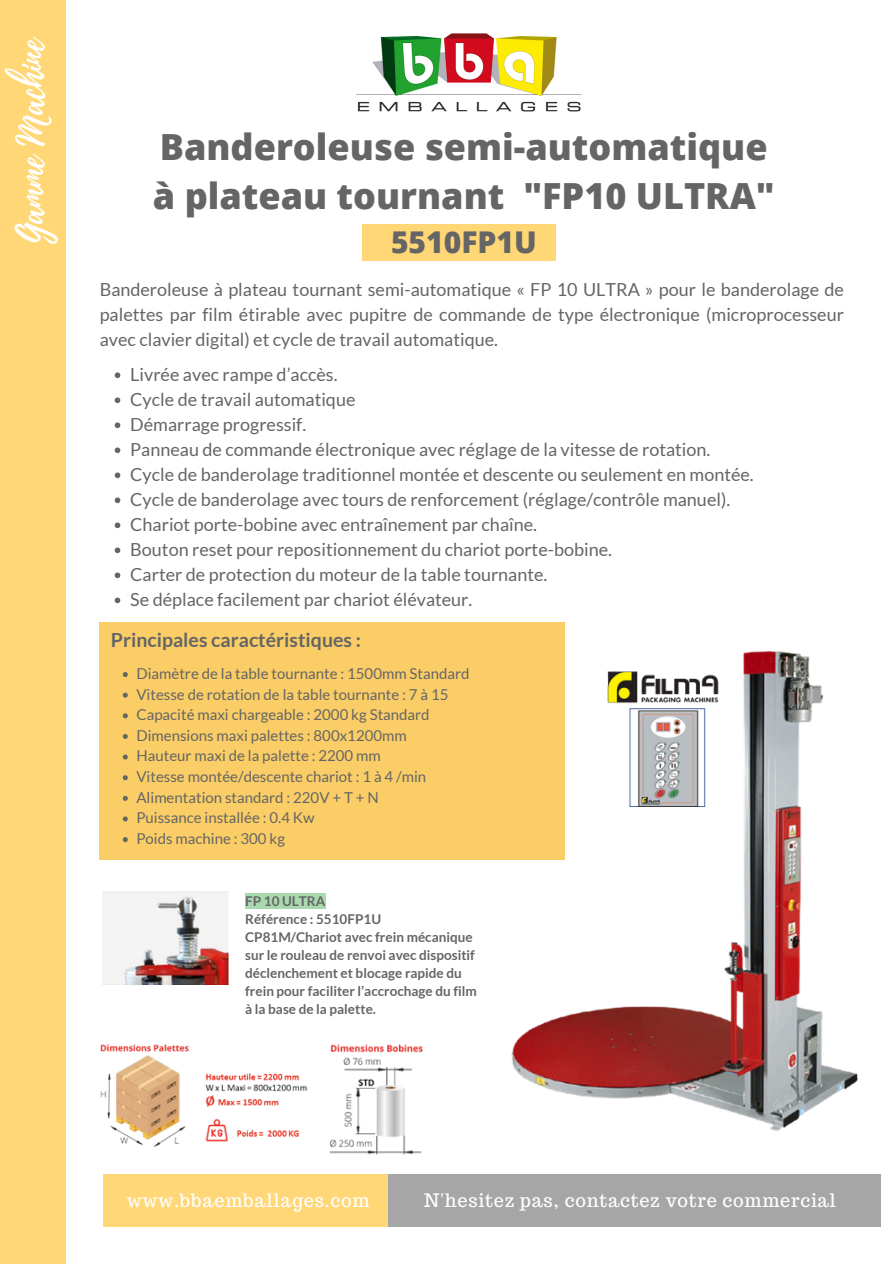
<style>
.page{position:relative;width:894px;height:1264px;background:#fff}
.page>*{position:absolute;margin:0;border:0;box-sizing:border-box;transform-origin:0 0}
.t1{font:37.05px "Playlist Script";color:#fff}
.t2{font:800 36px/49.5px "Open Sans";color:#656565}
.t3{font:800 30px "Open Sans";color:#656565}
.t4{font:700 19.5px "Lato";color:#656565}
.t5{font:18.15px "Trocchi";letter-spacing:.04em;color:#fff}
.t6{font:18px/25px "Lato";color:#656565;text-align:justify}
.t7{font:15px "Lato";color:#656565}
.t8{font:700 13.5px/18px "Lato";color:#656565}
</style>
<div class="page">
<div style="left:0;top:0;width:66px;height:1263px;background:#ffd777"></div>
<div style="left:387px;top:1174px;width:493px;height:52px;background:#a6a6a6"></div>
<div style="left:103px;top:1174px;width:284px;height:52px;background:#ffd777"></div>
<img style="left:356px;top:33px;width:226px;height:79px">
<div style="left:362px;top:224px;width:193px;height:37px;background:#ffd777"></div>
<div style="left:100px;top:622px;width:464px;height:237px;background:#facd66"></div>
<img style="left:469px;top:650px;width:389px;height:481px">
<img style="left:601px;top:668px;width:130px;height:138px">
<img style="left:100px;top:1044px;width:89px;height:103px">
<img style="left:205px;top:1073px;width:103px;height:64px">
<img style="left:205px;top:1116px;width:24px;height:26px">
<img style="left:329px;top:1044px;width:94px;height:111px">
<div style="left:245px;top:893px;width:81px;height:15px;background:#a8d9af"></div>
<img style="left:103px;top:891px;width:126px;height:93px">
<svg style="left:115px;top:372px;width:5px;height:6px"></svg>
<svg style="left:115px;top:397px;width:5px;height:6px"></svg>
<svg style="left:115px;top:422px;width:5px;height:6px"></svg>
<svg style="left:115px;top:447px;width:5px;height:6px"></svg>
<svg style="left:115px;top:472px;width:5px;height:6px"></svg>
<svg style="left:115px;top:497px;width:5px;height:6px"></svg>
<svg style="left:115px;top:522px;width:5px;height:6px"></svg>
<svg style="left:115px;top:547px;width:5px;height:6px"></svg>
<svg style="left:115px;top:572px;width:5px;height:6px"></svg>
<svg style="left:115px;top:597px;width:5px;height:6px"></svg>
<svg style="left:123px;top:672px;width:5px;height:5px"></svg>
<svg style="left:123px;top:692px;width:5px;height:5px"></svg>
<svg style="left:123px;top:713px;width:5px;height:5px"></svg>
<svg style="left:123px;top:734px;width:5px;height:5px"></svg>
<svg style="left:123px;top:754px;width:5px;height:5px"></svg>
<svg style="left:123px;top:775px;width:5px;height:5px"></svg>
<svg style="left:123px;top:795px;width:5px;height:5px"></svg>
<svg style="left:123px;top:816px;width:5px;height:5px"></svg>
<svg style="left:123px;top:837px;width:5px;height:5px"></svg>
<p class="t1" style="left:5px;top:244px;width:209px;rotate:-90deg">Gamme Machine</p>
<p class="t2" style="left:153px;top:121px;width:623px">Banderoleuse semi-automatique à plateau tournant "FP10 ULTRA"</p>
<p class="t3" style="left:391px;top:221px;width:147px">5510FP1U</p>
<p class="t6" style="left:100px;top:277px;width:745px">Banderoleuse à plateau tournant semi-automatique « FP 10 ULTRA » pour le banderolage de palettes par film étirable avec pupitre de commande de type électronique (microprocesseur avec clavier digital) et cycle de travail automatique.</p>
<p class="t6" style="left:130px;top:362px;width:209px">Livrée avec rampe d’accès.</p>
<p class="t6" style="left:130px;top:387px;width:227px">Cycle de travail automatique</p>
<p class="t6" style="left:130px;top:412px;width:177px">Démarrage progressif.</p>
<p class="t6" style="left:130px;top:437px;width:581px">Panneau de commande électronique avec réglage de la vitesse de rotation.</p>
<h3 class="t6" style="left:130px;top:462px;width:624px">Cycle de banderolage traditionnel montée et descente ou seulement en montée.</h3>
<p class="t6" style="left:130px;top:487px;width:601px">Cycle de banderolage avec tours de renforcement (réglage/contrôle manuel).</p>
<p class="t6" style="left:130px;top:512px;width:408px">Chariot porte-bobine avec entraînement par chaîne.</p>
<p class="t6" style="left:130px;top:537px;width:483px">Bouton reset pour repositionnement du chariot porte-bobine.</p>
<p class="t6" style="left:130px;top:562px;width:418px">Carter de protection du moteur de la table tournante.</p>
<p class="t6" style="left:130px;top:587px;width:343px">Se déplace facilement par chariot élévateur.</p>
<p class="t4" style="left:111px;top:627px;width:251px">Principales caractéristiques :</p>
<p class="t7" style="left:136px;top:664px;width:334px">Diamètre de la table tournante : 1500mm Standard</p>
<p class="t7" style="left:136px;top:684px;width:313px">Vitesse de rotation de la table tournante : 7 à 15</p>
<h5 class="t7" style="left:136px;top:705px;width:294px">Capacité maxi chargeable : 2000 kg Standard</h5>
<p class="t7" style="left:136px;top:726px;width:272px">Dimensions maxi palettes : 800x1200mm</p>
<p class="t7" style="left:136px;top:746px;width:246px">Hauteur maxi de la palette : 2200 mm</p>
<p class="t7" style="left:136px;top:767px;width:291px">Vitesse montée/descente chariot : 1 à 4 /min</p>
<p class="t7" style="left:136px;top:788px;width:244px">Alimentation standard : 220V + T + N</p>
<h4 class="t7" style="left:136px;top:808px;width:180px">Puissance installée : 0.4 Kw</h4>
<h4 class="t7" style="left:136px;top:829px;width:150px">Poids machine : 300 kg</h4>
<p class="t8" style="left:245px;top:891px;width:233px">FP 10 ULTRA<br>Référence : 5510FP1U<br>CP81M/Chariot avec frein mécanique sur le rouleau de renvoi avec dispositif déclenchement et blocage rapide du frein pour faciliter l’accrochage du film à la base de la palette.</p>
<p class="t5" style="left:127px;top:1188px;width:244px">www.bbaemballages.com</p>
<p class="t5" style="left:424px;top:1188px;width:413px">N'hesitez pas, contactez votre commercial</p>
</div>
